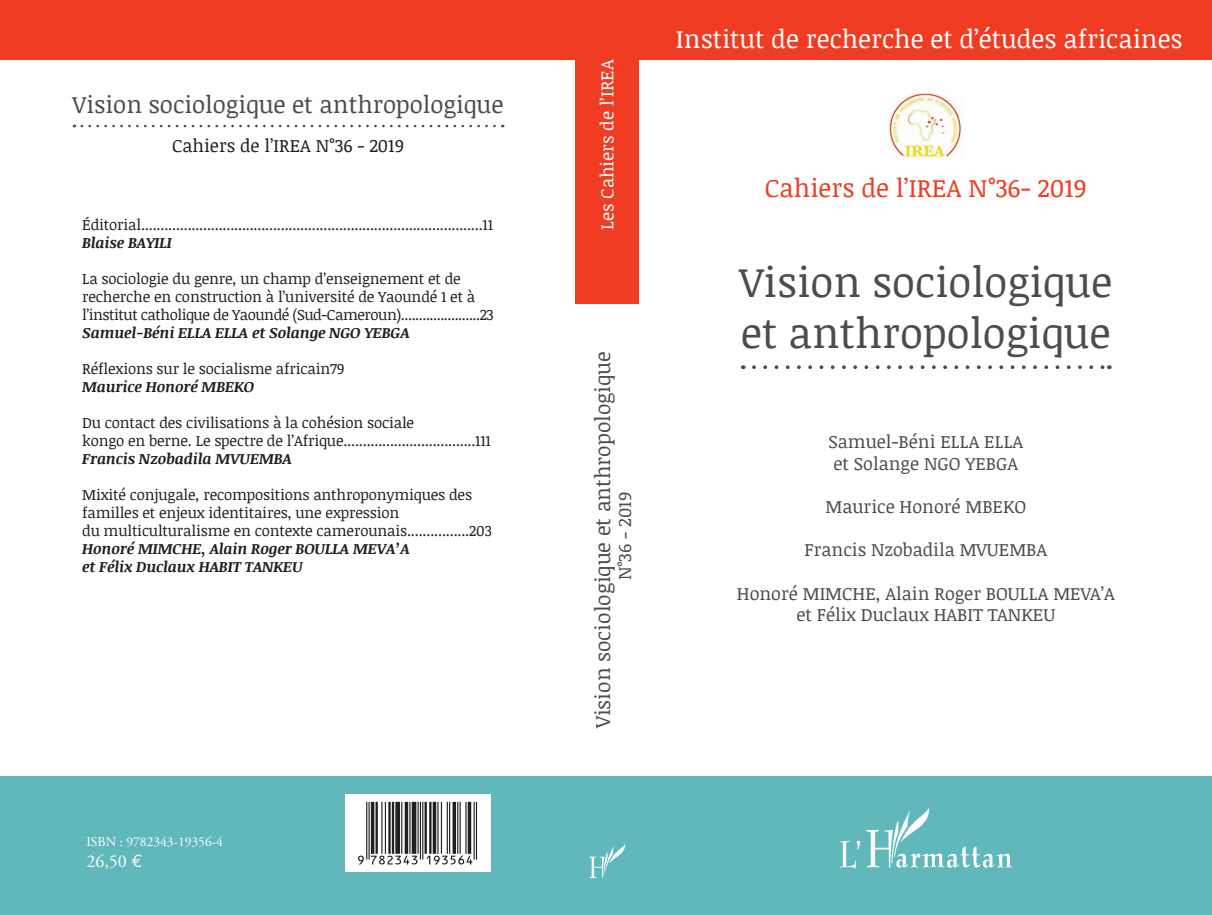
<style>
.page{position:relative;width:1212px;height:915px;background:#fff}
.page>*{position:absolute;margin:0;border:0;box-sizing:border-box;transform-origin:0 0}
.t1{font:42px/50.4px "Noticia Text";color:#4b4c4d}
.t2{font:25.5px "Noticia Text";color:#fff}
.t3{font:25.5px "Noticia Text";color:#ef3c22}
.t4{font:24px "Noticia Text";color:#4b4c4d}
.t5{font:21px "Noticia Text";color:#4b4c4d}
.t6{font:18px/21.6px "Noticia Text";color:#4b4c4d}
.t7{font:18px "Noticia Text";color:#231f20}
.t8{font:18px "Noticia Text";color:#fff}
.t9{font:18px "Adobe Garamond Pro";color:#fff}
.t10{font:15px/18px "Noticia Text";letter-spacing:-.01em;color:#231f20}
.t11{font:italic 700 15px/18px "Noticia Text";letter-spacing:-.01em;color:#231f20}
.t12{font:13.5px "Adobe Garamond Pro";color:#fff}
.s1{font-family:"Euro Mono"}
</style>
<div class="page">
<div style="left:575px;top:0;width:64px;height:304px;background:#ef3c22"></div>
<div style="left:0;top:776px;width:1212px;height:139px;background:#60b8bb"></div>
<img style="left:840px;top:808px;width:171px;height:61px">
<div style="left:0;top:0;width:1212px;height:60px;background:#ef3c22"></div>
<img style="left:590px;top:845px;width:34px;height:33px">
<div style="left:345px;top:794px;width:145px;height:78px;background:#fff"></div>
<img style="left:889px;top:93px;width:73px;height:64px">
<svg style="left:754px;top:365px;width:349px;height:4px"></svg>
<svg style="left:82px;top:125px;width:421px;height:2px"></svg>
<svg style="left:358px;top:802px;width:119px;height:63px"></svg>
<h3 class="t4" style="left:73px;top:87px;width:432px">Vision sociologique et anthropologique</h3>
<p class="t7" style="left:172px;top:133px;width:233px">Cahiers de l’IREA N°36 - 2019</p>
<p class="t10" style="left:82px;top:215px;width:412px">Éditorial........................................................................................11</p>
<p class="t11" style="left:82px;top:233px;width:91px">Blaise BAYILI</p>
<p class="t10" style="left:82px;top:269px;width:413px">La sociologie du genre, un champ d’enseignement et de recherche en construction à l’université de Yaoundé 1 et à l’institut catholique de Yaoundé (Sud-Cameroun)......................23</p>
<p class="t11" style="left:82px;top:323px;width:329px">Samuel-Béni ELLA ELLA et Solange NGO YEBGA</p>
<p class="t10" style="left:82px;top:359px;width:264px">Réflexions sur le socialisme africain79</p>
<p class="t11" style="left:82px;top:377px;width:174px">Maurice Honoré MBEKO</p>
<p class="t10" style="left:82px;top:413px;width:410px">Du contact des civilisations à la cohésion sociale<br>kongo en berne. Le spectre de l’Afrique..................................111</p>
<p class="t11" style="left:82px;top:449px;width:211px">Francis Nzobadila MVUEMBA</p>
<p class="t10" style="left:82px;top:485px;width:411px">Mixité conjugale, recompositions anthroponymiques des familles et enjeux identitaires, une expression<br>du multiculturalisme en contexte camerounais................203</p>
<p class="t11" style="left:82px;top:539px;width:329px">Honoré MIMCHE, Alain Roger BOULLA MEVA’A et Félix Duclaux HABIT TANKEU</p>
<p class="t12" style="left:86px;top:833px;width:138px">ISBN : 9782343-19356-4</p>
<p class="t9" style="left:86px;top:851px;width:58px">26,50 <span class="s1">e</span></p>
<p class="t8" style="left:594px;top:230px;width:172px;rotate:-90deg">Les Cahiers de l’IREA</p>
<h3 class="t5" style="left:588px;top:728px;width:378px;rotate:-90deg">Vision sociologique et anthropologique</h3>
<p class="t6" style="left:614px;top:580px;width:90px;rotate:-90deg">N°36 - 2019</p>
<h2 class="t2" style="left:676px;top:21px;width:508px">Institut de recherche et d’études africaines</h2>
<h2 class="t3" style="left:765px;top:170px;width:323px">Cahiers de l’IREA N°36- 2019</h2>
<h1 class="t1" style="left:739px;top:256px;width:374px">Vision sociologique et anthropologique</h1>
<p class="t6" style="left:828px;top:431px;width:196px">Samuel-Béni ELLA ELLA et Solange NGO YEBGA</p>
<p class="t6" style="left:825px;top:495px;width:202px">Maurice Honoré MBEKO</p>
<p class="t6" style="left:805px;top:539px;width:244px">Francis Nzobadila MVUEMBA</p>
<p class="t6" style="left:737px;top:582px;width:379px;text-align:center">Honoré MIMCHE, Alain Roger BOULLA MEVA’A et Félix Duclaux HABIT TANKEU</p>
</div>
